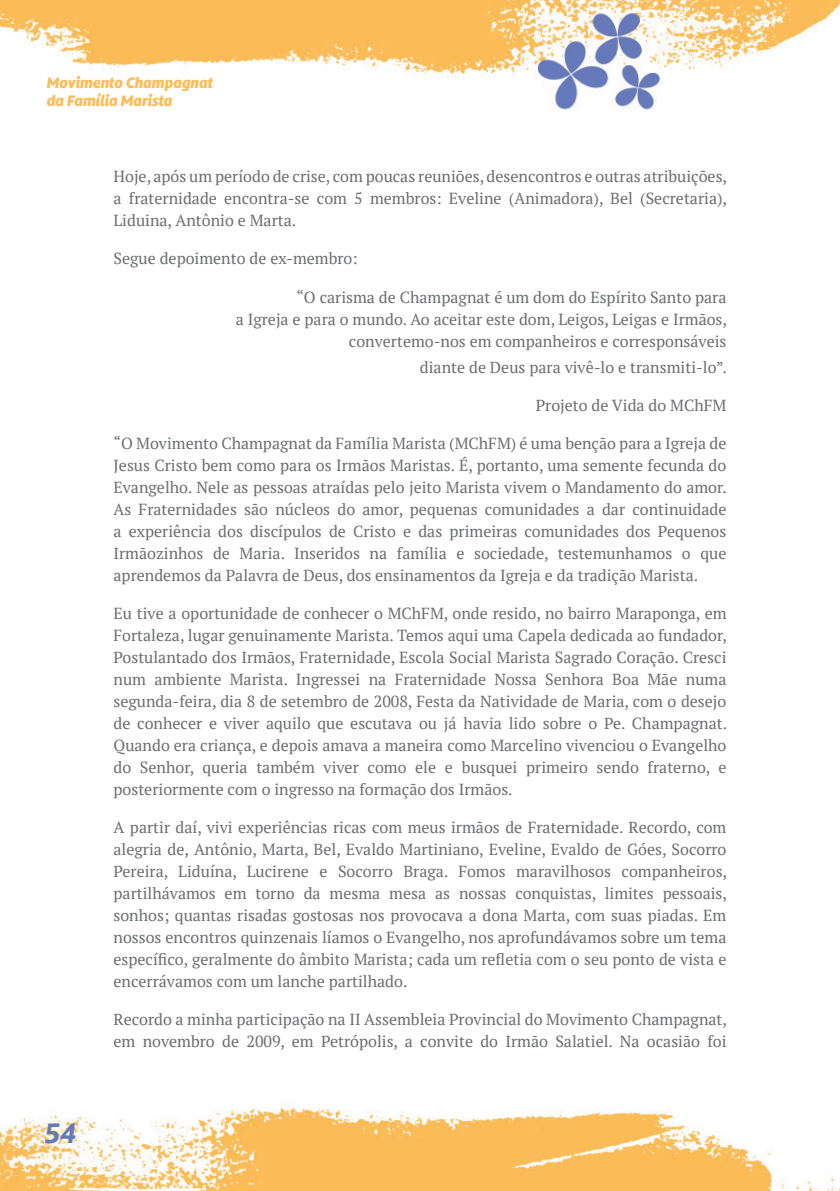
<style>
.page{position:relative;width:840px;height:1191px;background:#fff}
.page>*{position:absolute;margin:0;border:0;box-sizing:border-box;transform-origin:0 0}
.t1{font:italic 700 26px "d T Bommer Sans";color:#667abb}
.recuo1{font:16px/22px "PT Serif";color:#6c6d70;text-align:justify}
.t2{font:italic 800 14px/18px "d T Bommer Sans";color:#fcbd59}
</style>
<div class="page">
<img style="left:0;top:0;width:839px;height:1191px">
<p class="t2" style="left:47px;top:73px;width:167px">Movimento Champagnat da Família Marista</p>
<h1 class="t1" style="left:45px;top:1113px;width:33px">54</h1>
<p class="recuo1" style="left:113px;top:166px;width:614px">Hoje, após um período de crise, com poucas reuniões, desencontros e outras atribuições, a fraternidade encontra-se com 5 membros: Eveline (Animadora), Bel (Secretaria), Liduina, Antônio e Marta.</p>
<p class="recuo1" style="left:113px;top:248px;width:245px">Segue depoimento de ex-membro:</p>
<p class="recuo1" style="left:236px;top:286px;width:492px;text-align:right">“O carisma de Champagnat é um dom do Espírito Santo para<br>a Igreja e para o mundo. Ao aceitar este dom, Leigos, Leigas e Irmãos, convertemo-nos em companheiros e corresponsáveis</p>
<p class="recuo1" style="left:419px;top:356px;width:308px">diante de Deus para vivê-lo e transmiti-lo”.</p>
<p class="recuo1" style="left:535px;top:394px;width:192px">Projeto de Vida do MChFM</p>
<p class="recuo1" style="left:113px;top:432px;width:614px">“O Movimento Champagnat da Família Marista (MChFM) é uma benção para a Igreja de Jesus Cristo bem como para os Irmãos Maristas. É, portanto, uma semente fecunda do Evangelho. Nele as pessoas atraídas pelo jeito Marista vivem o Mandamento do amor.<br>As Fraternidades são núcleos do amor, pequenas comunidades a dar continuidade a experiência dos discípulos de Cristo e das primeiras comunidades dos Pequenos Irmãozinhos de Maria. Inseridos na família e sociedade, testemunhamos o que aprendemos da Palavra de Deus, dos ensinamentos da Igreja e da tradição Marista.</p>
<p class="recuo1" style="left:113px;top:602px;width:615px">Eu tive a oportunidade de conhecer o MChFM, onde resido, no bairro Maraponga, em Fortaleza, lugar genuinamente Marista. Temos aqui uma Capela dedicada ao fundador, Postulantado dos Irmãos, Fraternidade, Escola Social Marista Sagrado Coração. Cresci num ambiente Marista. Ingressei na Fraternidade Nossa Senhora Boa Mãe numa segunda-feira, dia 8 de setembro de 2008, Festa da Natividade de Maria, com o desejo de conhecer e viver aquilo que escutava ou já havia lido sobre o Pe. Champagnat.<br>Quando era criança, e depois amava a maneira como Marcelino vivenciou o Evangelho do Senhor, queria também viver como ele e busquei primeiro sendo fraterno, e posteriormente com o ingresso na formação dos Irmãos.</p>
<p class="recuo1" style="left:113px;top:816px;width:614px">A partir daí, vivi experiências ricas com meus irmãos de Fraternidade. Recordo, com alegria de, Antônio, Marta, Bel, Evaldo Martiniano, Eveline, Evaldo de Góes, Socorro Pereira, Liduína, Lucirene e Socorro Braga. Fomos maravilhosos companheiros, partilhávamos em torno da mesma mesa as nossas conquistas, limites pessoais, sonhos; quantas risadas gostosas nos provocava a dona Marta, com suas piadas. Em nossos encontros quinzenais líamos o Evangelho, nos aprofundávamos sobre um tema específico, geralmente do âmbito Marista; cada um refletia com o seu ponto de vista e encerrávamos com um lanche partilhado.</p>
<p class="recuo1" style="left:113px;top:1008px;width:614px">Recordo a minha participação na II Assembleia Provincial do Movimento Champagnat, em novembro de 2009, em Petrópolis, a convite do Irmão Salatiel. Na ocasião foi</p>
</div>
